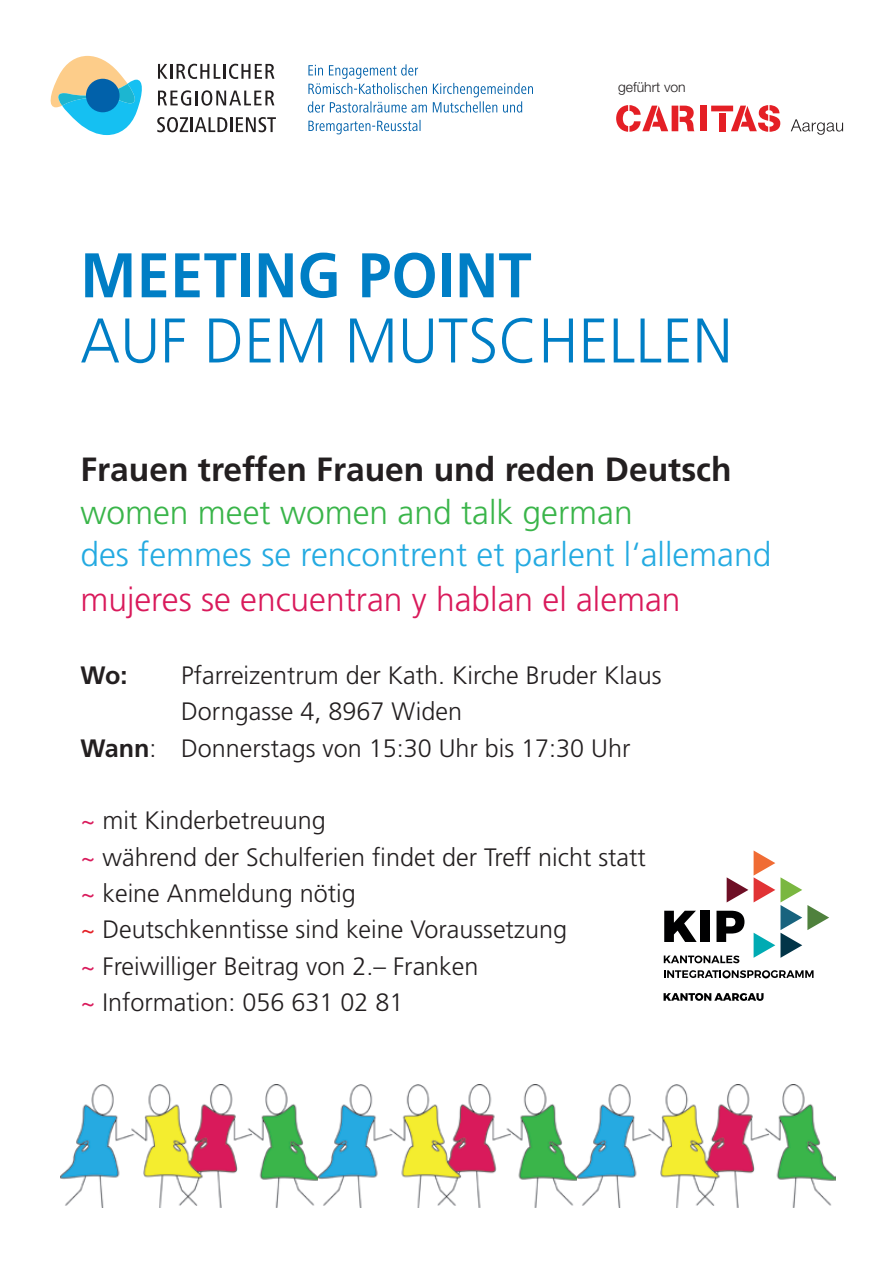
<style>
.page{position:relative;width:893px;height:1263px;background:#fff}
.page>*{position:absolute;margin:0;border:0;box-sizing:border-box;transform-origin:0 0}
.t1{font:300 63px "Frutiger";letter-spacing:.01em;color:#007ec5;scale:.94 1}
.t2{font:700 63px "Frutiger";letter-spacing:.01em;color:#007ec5;scale:.94 1}
.t3{font:300 33.6px "Frutiger";color:#24aae1}
.t4{font:700 33.6px "Frutiger";color:#231f20}
.t5{font:300 33.6px "Frutiger";color:#d91a5b}
.t6{font:300 33.6px "Frutiger";color:#3ab54a}
.t7{font:300 25.2px/36.3px "Frutiger";color:#231f20}
.t8{font:700 25.2px "Frutiger";color:#231f20}
.t9{font:300 13.95px "Helvetica Neue";color:#231f20}
.s1{font-weight:700}
.s2{color:#d91a5b}
.s3{color:#e41f25}
</style>
<div class="page">
<img style="left:61px;top:1085px;width:775px;height:122px">
<svg style="left:727px;top:877px;width:21px;height:25px"></svg>
<svg style="left:754px;top:850px;width:75px;height:108px"></svg>
<svg style="left:664px;top:955px;width:75px;height:8px"></svg>
<svg style="left:664px;top:970px;width:149px;height:8px"></svg>
<svg style="left:663px;top:993px;width:101px;height:8px"></svg>
<svg style="left:664px;top:911px;width:33px;height:31px"></svg>
<div style="left:700px;top:911px;width:10px;height:31px;background:#000001"></div>
<svg style="left:716px;top:911px;width:28px;height:31px"></svg>
<svg style="left:50px;top:56px;width:92px;height:79px"></svg>
<div style="left:86px;top:79px;width:34px;height:33px;background:#0161aa;border-radius:50%"></div>
<svg style="left:158px;top:64px;width:117px;height:15px"></svg>
<svg style="left:158px;top:90px;width:116px;height:16px"></svg>
<svg style="left:157px;top:117px;width:119px;height:15px"></svg>
<svg style="left:308px;top:120px;width:112px;height:14px"></svg>
<svg style="left:308px;top:64px;width:225px;height:49px"></svg>
<svg style="left:791px;top:119px;width:52px;height:16px"></svg>
<div style="left:700px;top:106px;width:7px;height:25px;background:#e41f25"></div>
<svg style="left:616px;top:105px;width:78px;height:27px"></svg>
<svg style="left:711px;top:105px;width:69px;height:27px"></svg>
<p class="t9" style="left:618px;top:79px;width:69px">geführt von</p>
<h1 class="t2" style="left:80px;top:238px;width:481px">MEETING POINT</h1>
<h1 class="t1" style="left:80px;top:305px;width:695px">AUF DEM MUTSCHELLEN</h1>
<h2 class="t4" style="left:80px;top:450px;width:653px">Frauen treffen Frauen und reden Deutsch</h2>
<h2 class="t6" style="left:80px;top:493px;width:554px">women meet women and talk german</h2>
<h2 class="t3" style="left:80px;top:535px;width:692px">des femmes se rencontrent et parlent l‘allemand</h2>
<h2 class="t5" style="left:80px;top:580px;width:602px">mujeres se encuentran y hablan el aleman</h2>
<p class="t8" style="left:80px;top:660px;width:49px">Wo:</p>
<p class="t7" style="left:181px;top:657px;width:482px">Pfarreizentrum der Kath. Kirche Bruder Klaus</p>
<p class="t7" style="left:181px;top:693px;width:282px">Dorngasse 4, 8967 Widen</p>
<p class="t7" style="left:80px;top:730px;width:552px"><span class="s1">Wann</span>: Donnerstags von 15:30 Uhr bis 17:30 Uhr</p>
<p class="t7" style="left:80px;top:802px;width:567px"><span class="s2">~</span> mit Kinderbetreuung<br><span class="s2">~</span> während der Schulferien findet der Treff nicht statt <span class="s2">~</span> keine Anmeldung nötig<br><span class="s3">~</span> Deutschkenntisse sind keine Voraussetzung<br><span class="s2">~</span> Freiwilliger Beitrag von 2.– Franken<br><span class="s2">~</span> Information: 056 631 02 81</p>
</div>
